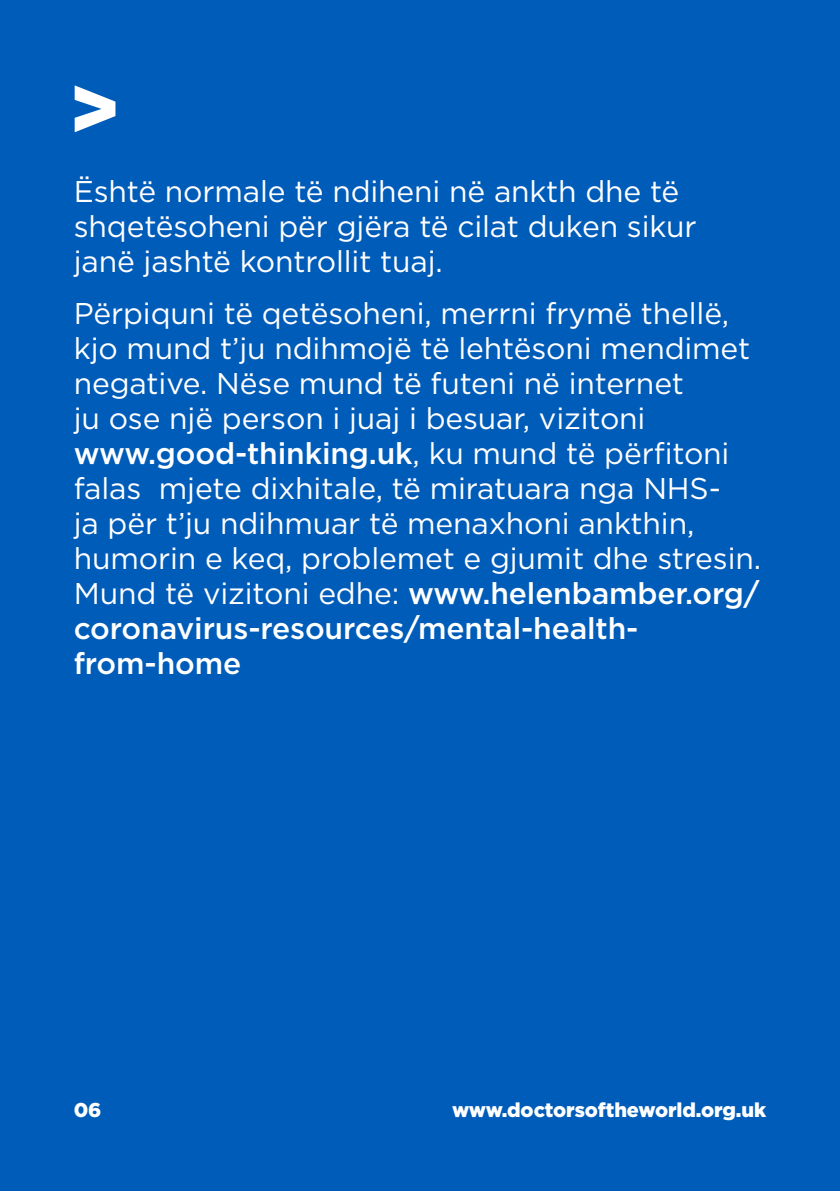
<style>
.page{position:relative;width:840px;height:1191px;background:#fff}
.page>*{position:absolute;margin:0;border:0;box-sizing:border-box;transform-origin:0 0}
.t1{font:900 82px "Gotham";color:#fff}
.t2{font:30px/35px "Gotham";letter-spacing:-.005em;color:#fff}
.t3{font:900 20px "Gotham";letter-spacing:-.005em;color:#fff}
.s1{font-weight:500}
</style>
<div class="page">
<div style="left:0;top:0;width:839px;height:1191px;background:#005cb9"></div>
<h1 class="t1" style="left:68px;top:52px;width:54px">&gt;</h1>
<p class="t2" style="left:74px;top:173px;width:624px">Është normale të ndiheni në ankth dhe të shqetësoheni për gjëra të cilat duken sikur janë jashtë kontrollit tuaj.</p>
<p class="t2" style="left:74px;top:295px;width:688px">Përpiquni të qetësoheni, merrni frymë thellë, kjo mund t’ju ndihmojë të lehtësoni mendimet negative. Nëse mund të futeni në internet<br>ju ose një person i juaj i besuar, vizitoni <span class="s1">www.good-thinking.uk</span>, ku mund të përfitoni falas mjete dixhitale, të miratuara nga NHS-<br>ja për t’ju ndihmuar të menaxhoni ankthin, humorin e keq, problemet e gjumit dhe stresin.<br>Mund të vizitoni edhe: <span class="s1">www.helenbamber.org/ coronavirus-resources/mental-health&shy;from-home</span></p>
<p class="t3" style="left:74px;top:1095px;width:29px">06</p>
<p class="t3" style="left:452px;top:1096px;width:315px">www.doctorsoftheworld.org.uk</p>
</div>
